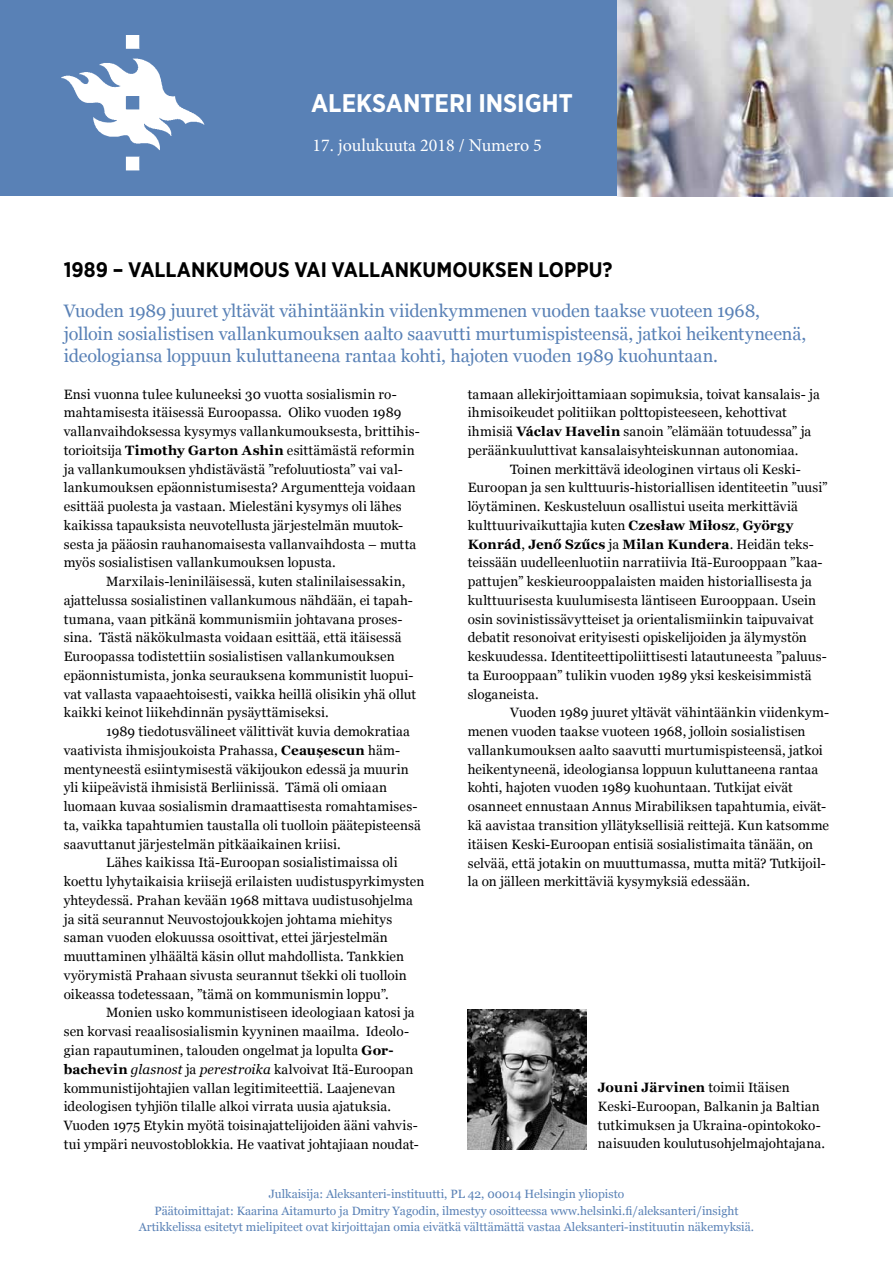
<style>
.page{position:relative;width:893px;height:1263px;background:#fff}
.page>*{position:absolute;margin:0;border:0;box-sizing:border-box;transform-origin:0 0}
.t1{font:700 25.5px "Gotham Narrow";letter-spacing:-.005em;color:#fff}
.t2{font:700 21px "Gotham Narrow";color:#000}
.t3{font:18px/22.5px "Georgia";letter-spacing:-.005em;color:#5981b6}
.t4{font:18px "Minion Pro";color:#fff}
.t5{font:13.5px/18.8px "Georgia";letter-spacing:.01em;color:#000}
.t6{font:12px/16.5px "Georgia";color:#5981b6;text-align:center}
.s1{font-weight:700}
.s2{font-style:italic}
</style>
<div class="page">
<div style="left:0;top:0;width:639px;height:196px;background:#5981b6"></div>
<img style="left:617px;top:0;width:276px;height:196px">
<img style="left:61px;top:36px;width:144px;height:135px">
<img style="left:468px;top:1009px;width:119px;height:141px">
<h1 class="t1" style="left:311px;top:87px;width:90px">ALE KSANTERI</h1>
<h1 class="t1" style="left:478px;top:87px;width:79px">INSIGHT</h1>
<h3 class="t4" style="left:313px;top:133px;width:231px">17. joulukuuta 2018 / Numero 5</h3>
<h2 class="t2" style="left:64px;top:256px;width:550px">1989 – VALLANKUMOUS VAI VALLANKUMOUKSEN LOPPU?</h2>
<p class="t3" style="left:64px;top:299px;width:744px">Vuoden 1989 juuret yltävät vähintäänkin viidenkymmenen vuoden taakse vuoteen 1968, jolloin sosialistisen vallankumouksen aalto saavutti murtumispisteensä, jatkoi heikentyneenä, ideologiansa loppuun kuluttaneena rantaa kohti, hajoten vuoden 1989 kuohuntaan.</p>
<p class="t5" style="left:64px;top:384px;width:358px">Ensi vuonna tulee kuluneeksi 30 vuotta sosialismin ro&shy;mahtamisesta itäisessä Euroopassa. Oliko vuoden 1989 vallanvaihdoksessa kysymys vallankumouksesta, brittihis&shy;torioitsija <span class="s1">Timothy Garton Ashin</span> esittämästä reformin ja vallankumouksen yhdistävästä ”refoluutiosta” vai val&shy;lankumouksen epäonnistumisesta? Argumentteja voidaan esittää puolesta ja vastaan. Mielestäni kysymys oli lähes kaikissa tapauksista neuvotellusta järjestelmän muutok&shy;sesta ja pääosin rauhanomaisesta vallanvaihdosta – mutta myös sosialistisen vallankumouksen lopusta.</p>
<p class="t5" style="left:64px;top:571px;width:354px;text-indent:43px">Marxilais-leniniläisessä, kuten stalinilaisessakin, ajattelussa sosialistinen vallankumous nähdään, ei tapah&shy;tumana, vaan pitkänä kommunismiin johtavana proses&shy;sina. Tästä näkökulmasta voidaan esittää, että itäisessä Euroopassa todistettiin sosialistisen vallankumouksen epäonnistumista, jonka seurauksena kommunistit luopui&shy;vat vallasta vapaaehtoisesti, vaikka heillä olisikin yhä ollut kaikki keinot liikehdinnän pysäyttämiseksi.</p>
<p class="t5" style="left:106px;top:721px;width:305px">1989 tiedotusvälineet välittivät kuvia demokratiaa</p>
<p class="t5" style="left:64px;top:740px;width:338px">vaativista ihmisjoukoista Prahassa, <span class="s1">Ceaușescun</span> häm-</p>
<p class="t5" style="left:64px;top:759px;width:347px">mentyneestä esiintymisestä väkijoukon edessä ja muurin</p>
<p class="t5" style="left:64px;top:778px;width:325px">yli kiipeävistä ihmisistä Berliinissä. Tämä oli omiaan</p>
<p class="t5" style="left:64px;top:797px;width:355px">luomaan kuvaa sosialismin dramaattisesta romahtamises-</p>
<p class="t5" style="left:64px;top:815px;width:359px">ta, vaikka tapahtumien taustalla oli tuolloin päätepisteensä</p>
<p class="t5" style="left:64px;top:834px;width:278px">saavuttanut järjestelmän pitkäaikainen kriisi.</p>
<p class="t5" style="left:106px;top:853px;width:293px">Lähes kaikissa Itä-Euroopan sosialistimaissa oli</p>
<p class="t5" style="left:64px;top:872px;width:362px">koettu lyhytaikaisia kriisejä erilaisten uudistuspyrkimysten</p>
<p class="t5" style="left:64px;top:890px;width:351px">yhteydessä. Prahan kevään 1968 mittava uudistusohjelma</p>
<p class="t5" style="left:64px;top:909px;width:330px">ja sitä seurannut Neuvostojoukkojen johtama miehitys</p>
<p class="t5" style="left:64px;top:928px;width:325px">saman vuoden elokuussa osoittivat, ettei järjestelmän</p>
<p class="t5" style="left:64px;top:947px;width:342px">muuttaminen ylhäältä käsin ollut mahdollista. Tankkien</p>
<p class="t5" style="left:64px;top:965px;width:345px">vyörymistä Prahaan sivusta seurannut tšekki oli tuolloin</p>
<p class="t5" style="left:64px;top:984px;width:327px">oikeassa todetessaan, ”tämä on kommunismin loppu”.</p>
<p class="t5" style="left:106px;top:1003px;width:310px">Monien usko kommunistiseen ideologiaan katosi ja</p>
<p class="t5" style="left:64px;top:1022px;width:347px">sen korvasi reaalisosialismin kyyninen maailma. Ideolo-</p>
<p class="t5" style="left:64px;top:1040px;width:331px">gian rapautuminen, talouden ongelmat ja lopulta <span class="s1">Gor-</span></p>
<p class="t5" style="left:64px;top:1059px;width:351px"><span class="s1">bachevin</span> <span class="s2">glasnost</span> ja <span class="s2">perestroika</span> kalvoivat Itä-Euroopan</p>
<p class="t5" style="left:64px;top:1078px;width:333px">kommunistijohtajien vallan legitimiteettiä. Laajenevan</p>
<p class="t5" style="left:64px;top:1097px;width:329px">ideologisen tyhjiön tilalle alkoi virrata uusia ajatuksia.</p>
<p class="t5" style="left:64px;top:1115px;width:355px">Vuoden 1975 Etykin myötä toisinajattelijoiden ääni vahvis-</p>
<p class="t5" style="left:64px;top:1134px;width:357px">tui ympäri neuvostoblokkia. He vaativat johtajiaan noudat-</p>
<p class="t5" style="left:468px;top:384px;width:354px">tamaan allekirjoittamiaan sopimuksia, toivat kansalais- ja ihmisoikeudet politiikan polttopisteeseen, kehottivat ihmisiä <span class="s1">Václav Havelin</span> sanoin ”elämään totuudessa” ja peräänkuuluttivat kansalaisyhteiskunnan autonomiaa.</p>
<p class="t5" style="left:468px;top:459px;width:361px;text-indent:43px">Toinen merkittävä ideologinen virtaus oli Keski-Euroopan ja sen kulttuuris-historiallisen identiteetin ”uusi” löytäminen. Keskusteluun osallistui useita merkittäviä kulttuurivaikuttajia kuten <span class="s1">Czesław Miłosz</span>, <span class="s1">György Konrád</span>, <span class="s1">Jenő Szűcs</span> ja <span class="s1">Milan Kundera</span>. Heidän teks&shy;teissään uudelleenluotiin narratiivia Itä-Eurooppaan ”kaa&shy;pattujen” keskieurooppalaisten maiden historiallisesta ja kulttuurisesta kuulumisesta läntiseen Eurooppaan. Usein osin sovinistissävytteiset ja orientalismiinkin taipuvaivat debatit resonoivat erityisesti opiskelijoiden ja älymystön keskuudessa. Identiteettipoliittisesti latautuneesta ”paluus&shy;ta Eurooppaan” tulikin vuoden 1989 yksi keskeisimmistä sloganeista.</p>
<p class="t5" style="left:468px;top:703px;width:363px;text-indent:43px">Vuoden 1989 juuret yltävät vähintäänkin viidenkym&shy;menen vuoden taakse vuoteen 1968, jolloin sosialistisen vallankumouksen aalto saavutti murtumispisteensä, jatkoi heikentyneenä, ideologiansa loppuun kuluttaneena rantaa kohti, hajoten vuoden 1989 kuohuntaan. Tutkijat eivät osanneet ennustaan Annus Mirabiliksen tapahtumia, eivät&shy;kä aavistaa transition yllätyksellisiä reittejä. Kun katsomme itäisen Keski-Euroopan entisiä sosialistimaita tänään, on selvää, että jotakin on muuttumassa, mutta mitä? Tutkijoil&shy;la on jälleen merkittäviä kysymyksiä edessään.</p>
<p class="t5" style="left:598px;top:1077px;width:229px"><span class="s1">Jouni Järvinen</span> toimii Itäisen Keski-Euroopan, Balkanin ja Baltian tutkimuksen ja Ukraina-opintokoko&shy;naisuuden koulutusohjelmajohtajana.</p>
<p class="t6" style="left:139px;top:1185px;width:617px">Julkaisija: Aleksanteri-instituutti, PL 42, 00014 Helsingin yliopisto<br>Päätoimittajat: Kaarina Aitamurto ja Dmitry Yagodin, ilmestyy osoitteessa www.helsinki.fi/aleksanteri/insight<br>Artikkelissa esitetyt mielipiteet ovat kirjoittajan omia eivätkä välttämättä vastaa Aleksanteri-instituutin näkemyksiä.</p>
</div>
